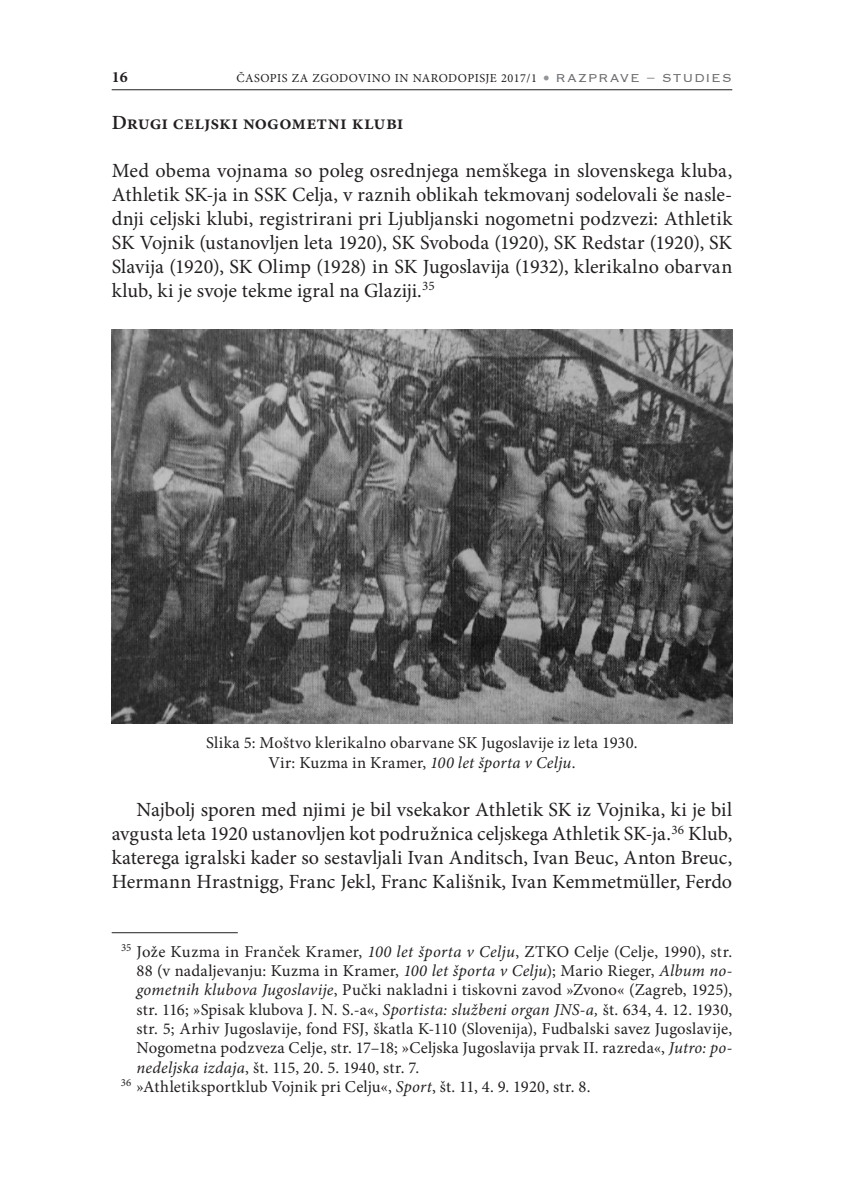
<style>
.page{position:relative;width:844px;height:1191px;background:#fff}
.page>*{position:absolute;margin:0;border:0;box-sizing:border-box;transform-origin:0 0}
.t1{font:20.12px/24px "Minion Pro";letter-spacing:.005em;color:#231f20;text-align:justify}
.t2{font:600 20.12px "Minion Pro";letter-spacing:.005em;color:#231f20}
.t3{font:16.62px/19.9px "Minion Pro";letter-spacing:.015em;color:#231f20;text-align:center}
.t4{font:700 15.75px "Minion Pro";color:#231f20}
.t5{font:12.25px "Minion Pro";letter-spacing:.035em;color:#231f20}
.s1{font-size:18.38px;color:#939598}
.s2{font-family:"Copperplate Gothic BT";font-size:14.88px;color:#6c6d70}
.s3{font-style:italic}
</style>
<div class="page">
<hr style="left:112px;top:89px;width:620px;height:1px;background:#231f20">
<img style="left:112px;top:330px;width:620px;height:393px">
<hr style="left:112px;top:932px;width:126px;height:1px;background:#231f20">
<p class="t4" style="left:112px;top:66px;width:18px">16</p>
<p class="t5" style="left:236px;top:70px;width:496px">ČASOPIS ZA ZGODOVINO IN NARODOPISJE 2017/1 <span class="s1">•</span> <span class="s2">RAZPRAVE – STUDIES</span></p>
<p class="t2" style="left:112px;top:108px;width:293px">Drugi celjski nogometni klubi</p>
<p class="t1" style="left:112px;top:158px;width:622px">Med obema vojnama so poleg osrednjega nemškega in slovenskega kluba, Athletik SK-ja in SSK Celja, v raznih oblikah tekmovanj sodelovali še nasle&shy;dnji celjski klubi, registrirani pri Ljubljanski nogometni podzvezi: Athletik SK Vojnik (ustanovljen leta 1920), SK Svoboda (1920), SK Redstar (1920), SK Slavija (1920), SK Olimp (1928) in SK Jugoslavija (1932), klerikalno obarvan klub, ki je svoje tekme igral na Glaziji.<sup>35</sup></p>
<p class="t3" style="left:206px;top:733px;width:433px">Slika 5: Moštvo klerikalno obarvane SK Jugoslavije iz leta 1930.<br>Vir: Kuzma in Kramer, <span class="s3">100 let športa v Celju</span>.</p>
<p class="t1" style="left:112px;top:798px;width:622px;text-indent:25px">Najbolj sporen med njimi je bil vsekakor Athletik SK iz Vojnika, ki je bil avgusta leta 1920 ustanovljen kot podružnica celjskega Athletik SK-ja.<sup>36</sup> Klub, katerega igralski kader so sestavljali Ivan Anditsch, Ivan Beuc, Anton Breuc, Hermann Hrastnigg, Franc Jekl, Franc Kališnik, Ivan Kemmetmüller, Ferdo</p>
<p class="t3" style="left:121px;top:941px;width:612px"><sup>35</sup> Jože Kuzma in Franček Kramer, <span class="s3">100 let športa v Celju</span>, ZTKO Celje (Celje, 1990), str.</p>
<p class="t3" style="left:136px;top:961px;width:597px">88 (v nadaljevanju: Kuzma in Kramer, <span class="s3">100 let športa v Celju</span>); Mario Rieger, <span class="s3">Album no-</span></p>
<p class="t3" style="left:136px;top:980px;width:597px"><span class="s3">gometnih klubova Jugoslavije</span>, Pučki nakladni i tiskovni zavod »Zvono« (Zagreb, 1925),</p>
<p class="t3" style="left:136px;top:999px;width:597px">str. 116; »Spisak klubova J. N. S.-a«, <span class="s3">Sportista: službeni organ JNS-a,</span> št. 634, 4. 12. 1930,</p>
<p class="t3" style="left:136px;top:1018px;width:597px">str. 5; Arhiv Jugoslavije, fond FSJ, škatla K-110 (Slovenija), Fudbalski savez Jugoslavije,</p>
<p class="t3" style="left:136px;top:1038px;width:597px">Nogometna podzveza Celje, str. 17–18; »Celjska Jugoslavija prvak II. razreda«, <span class="s3">Jutro: po-</span></p>
<p class="t3" style="left:136px;top:1057px;width:284px"><span class="s3">nedeljska izdaja</span>, št. 115, 20. 5. 1940, str. 7.</p>
<p class="t3" style="left:121px;top:1076px;width:471px"><sup>36</sup> »Athletiksportklub Vojnik pri Celju«, <span class="s3">Sport</span>, št. 11, 4. 9. 1920, str. 8.</p>
</div>
